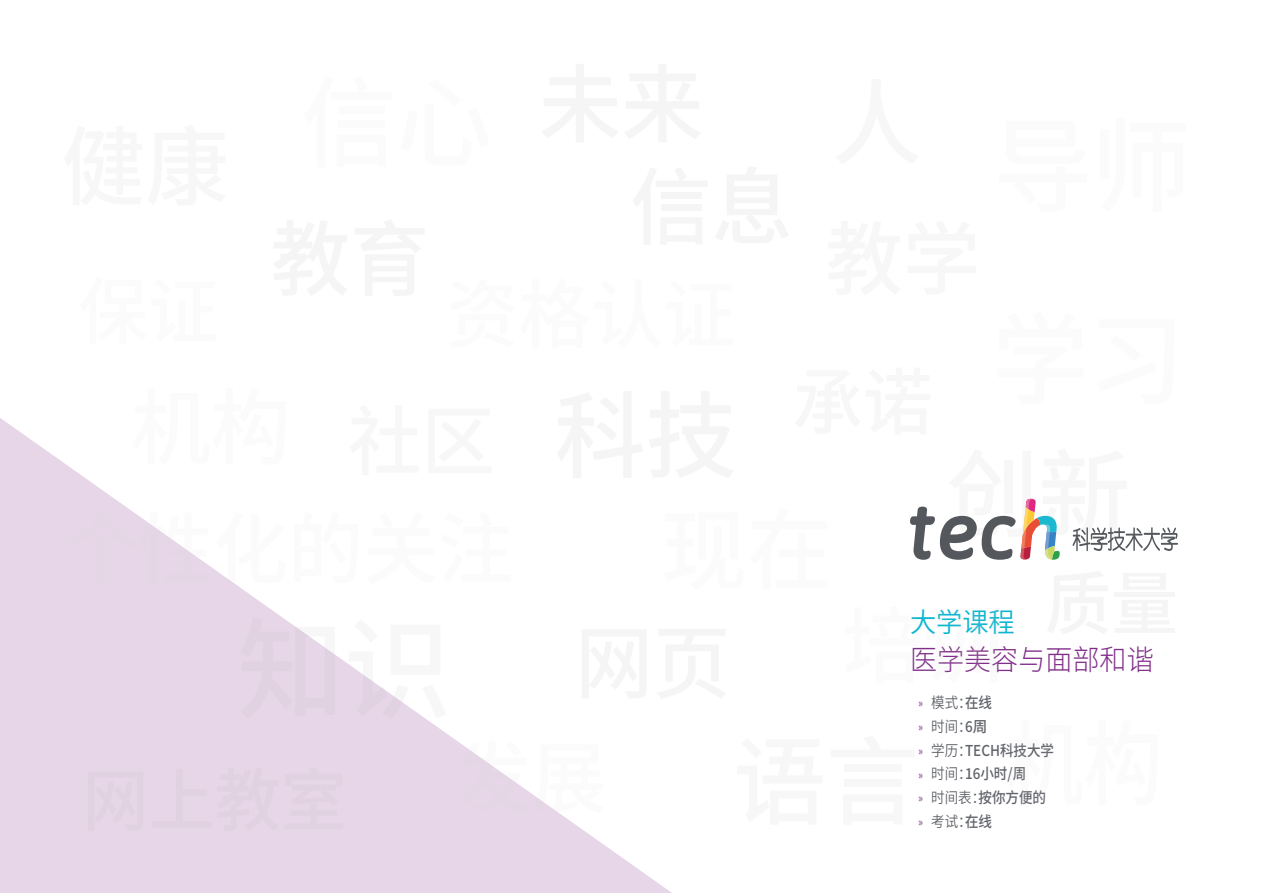
<style>
.page{position:relative;width:1263px;height:893px;background:#fff}
.page>*{position:absolute;margin:0;border:0;box-sizing:border-box;transform-origin:0 0}
.t1{font:300 28.5px "Source Han Sans CN";color:#813089;scale:.95 1}
.t2{font:27px "Source Han Sans CN";color:#0fb6cf}
.t3{font:500 15px/23.7px "Source Han Sans CN";color:#61646a;scale:.9 1}
.s1{font-family:"Myriad Pro";font-weight:400;font-size:12px;color:#813089}
.s2{font-weight:400}
</style>
<div class="page">
<svg style="left:0;top:418px;width:672px;height:475px;fill:#e6d6e7"></svg>
<div style="left:338px;top:120px;width:47px;height:8px;background:#fbfbfb"></div>
<div style="left:338px;top:106px;width:47px;height:8px;background:#fbfbfb"></div>
<div style="left:661px;top:205px;width:40px;height:6px;background:#f5f5f5"></div>
<div style="left:661px;top:193px;width:40px;height:6px;background:#f5f5f5"></div>
<div style="left:1100px;top:130px;width:9px;height:49px;background:#fbfbfb"></div>
<svg style="left:133px;top:418px;width:153px;height:47px"></svg>
<svg style="left:649px;top:418px;width:23px;height:60px"></svg>
<svg style="left:557px;top:418px;width:86px;height:60px"></svg>
<svg style="left:428px;top:418px;width:64px;height:55px"></svg>
<svg style="left:350px;top:418px;width:69px;height:57px"></svg>
<svg style="left:441px;top:512px;width:69px;height:71px"></svg>
<svg style="left:366px;top:512px;width:69px;height:72px"></svg>
<svg style="left:294px;top:512px;width:64px;height:71px"></svg>
<svg style="left:216px;top:512px;width:70px;height:72px"></svg>
<svg style="left:66px;top:512px;width:144px;height:72px"></svg>
<div style="left:97px;top:536px;width:7px;height:48px;background:#e4d6e5"></div>
<svg style="left:349px;top:619px;width:97px;height:100px"></svg>
<svg style="left:240px;top:617px;width:95px;height:102px;background:#e6d8e7"></svg>
<svg style="left:664px;top:512px;width:8px;height:78px"></svg>
<div style="left:1114px;top:592px;width:61px;height:5px;background:#f5f5f5"></div>
<svg style="left:457px;top:740px;width:147px;height:73px"></svg>
<svg style="left:656px;top:629px;width:16px;height:70px"></svg>
<svg style="left:582px;top:629px;width:65px;height:70px"></svg>
<div style="left:990px;top:608px;width:7px;height:74px;background:#fbfbfb"></div>
<div style="left:973px;top:613px;width:7px;height:59px;background:#fbfbfb"></div>
<div style="left:152px;top:767px;width:191px;height:64px;background:#e6d6e7"></div>
<div style="left:88px;top:772px;width:55px;height:59px;background:#e1d3e2"></div>
<div style="left:844px;top:764px;width:57px;height:8px;background:#f7f7f7"></div>
<div style="left:844px;top:779px;width:57px;height:7px;background:#f7f7f7"></div>
<svg style="left:910px;top:498px;width:268px;height:62px"></svg>
<h2 class="t2" style="left:910px;top:607px;width:106px">大学课程</h2>
<h1 class="t1" style="left:910px;top:643px;width:258px">医学美容与面部和谐</h1>
<p class="t3" style="left:918px;top:691px;width:152px"><span class="s1">»</span> <span class="s2">模式：</span>在线<br><span class="s1">»</span> <span class="s2">时间：</span>6周<br><span class="s1">»</span> <span class="s2">学历：</span>TECH科技大学<span class="s1">»</span> <span class="s2">时间：</span>16小时/周<br><span class="s1">»</span> <span class="s2">时间表：</span>按你方便的<span class="s1">»</span> <span class="s2">考试：</span>在线</p>
</div>
